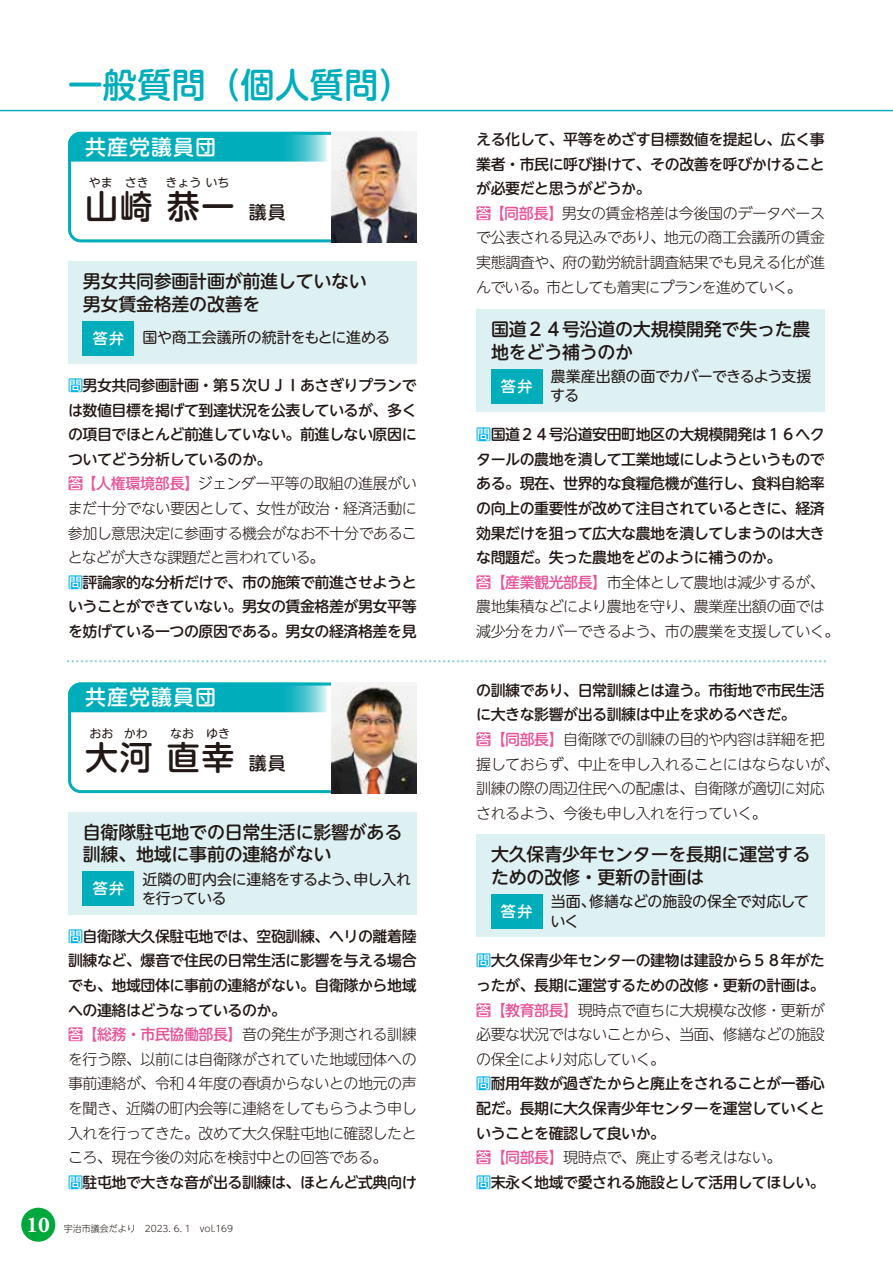
<style>
.page{position:relative;width:893px;height:1263px;background:#fff}
.page>*{position:absolute;margin:0;border:0;box-sizing:border-box;transform-origin:0 0}
.t1{font:500 34.5px "UD Shin M Go Pr 6";color:#00aebb}
.t2{font:500 33px "UD Shin M Go Pr 6";letter-spacing:.05em;color:#221815}
.t3{font:700 22.5px "Adobe Garamond Pro";color:#fff}
.t4{font:500 21px "UD Shin M Go Pr 6";letter-spacing:.05em;color:#fff}
.t5{font:500 18px/22.5px "UD Shin M Go Pr 6";letter-spacing:-.015em;color:#221815}
.t6{font:500 15px/24.6px "UD Shin M Go Pr 6";letter-spacing:-.035em;color:#221815}
.t7{font:300 15px/24.6px "UD Shin M Go Pr 6";letter-spacing:-.035em;color:#221815}
.t8{font:15px/19.5px "UD Shin M Go Pr 6";letter-spacing:-.025em;color:#221815}
.t9{font:15px/19.5px "UD Shin M Go Pr 6";letter-spacing:-.045em;color:#221815}
.t10{font:500 15px "UD Shin Go Pr 6";color:#fff}
.t11{font:12px "UD Shin M Go Pr 6";color:#221815}
.t12{font:300 9px "UD Shin M Go Pr 6";color:#221815}
.s1{font-size:18px}
.s2{font-family:"UD Shin Go Pr 6";font-weight:500;color:#fff}
.s3{font-family:"UD Shin Go Pr 6";color:#00afec}
.s4{font-family:"UD Shin Go Pr 6";color:#e85298}
.s5{color:#e85298}
.s6{font-weight:300}
.s7{font-family:"UD Shin Go Pr 6";font-weight:500;color:#00afec}
.s8{font-weight:500}
.s9{font-family:"UD Shin Go Pr 6";font-weight:500;color:#e85298}
.s10{font-weight:500;color:#e85298}
</style>
<div class="page">
<div style="left:476px;top:835px;width:349px;height:102px;background:#ddf0f2"></div>
<div style="left:491px;top:894px;width:51px;height:34px;background:#00aebb"></div>
<div style="left:68px;top:812px;width:349px;height:102px;background:#ddf0f2"></div>
<div style="left:83px;top:872px;width:51px;height:34px;background:#00aebb"></div>
<div style="left:476px;top:310px;width:349px;height:102px;background:#ddf0f2"></div>
<div style="left:491px;top:369px;width:51px;height:34px;background:#00aebb"></div>
<div style="left:68px;top:261px;width:349px;height:103px;background:#ddf0f2"></div>
<div style="left:83px;top:321px;width:51px;height:34px;background:#00aebb"></div>
<svg style="left:68px;top:132px;width:349px;height:110px"></svg>
<svg style="left:68px;top:682px;width:349px;height:111px"></svg>
<hr style="left:0;top:110px;width:893px;height:1px;background:#00aebb">
<svg style="left:68px;top:660px;width:758px;height:2px"></svg>
<div style="left:21px;top:1208px;width:34px;height:34px;background:#00a73b;border-radius:50%"></div>
<h1 class="t1" style="left:68px;top:56px;width:346px">一般質問（個人質問）</h1>
<h3 class="t4" style="left:85px;top:129px;width:133px">共産党議員団</h3>
<p class="t11" style="left:89px;top:173px;width:142px">やま　さき　きょう いち</p>
<h2 class="t2" style="left:85px;top:179px;width:202px">山崎 恭一 <span class="s1">議員</span></h2>
<p class="t5" style="left:83px;top:269px;width:285px">男女共同参画計画が前進していない男女賃金格差の改善を</p>
<p class="t8" style="left:93px;top:327px;width:299px"><span class="s2">答弁</span> 国や商工会議所の統計をもとに進める</p>
<p class="t6" style="left:68px;top:372px;width:351px"><span class="s3">問</span>男女共同参画計画・第５次ＵＪＩあさぎりプランでは数値目標を掲げて到達状況を公表しているが、多くの項目でほとんど前進していない。前進しない原因についてどう分析しているのか。<br><span class="s4">答</span><span class="s5">【人権環境部長】</span><span class="s6">ジェンダー平等の取組の進展がいまだ十分でない要因として、女性が政治・経済活動に参加し意思決定に参画する機会がなお不十分であることなどが大きな課題だと言われている。<br></span><span class="s3">問</span>評論家的な分析だけで、市の施策で前進させようということができていない。男女の賃金格差が男女平等を妨げている一つの原因である。男女の経済格差を見</p>
<h3 class="t4" style="left:85px;top:680px;width:133px">共産党議員団</h3>
<p class="t11" style="left:89px;top:723px;width:142px">おお かわ　 なお　ゆき</p>
<h2 class="t2" style="left:85px;top:729px;width:202px">大河 直幸 <span class="s1">議員</span></h2>
<p class="t5" style="left:83px;top:819px;width:321px">自衛隊駐屯地での日常生活に影響がある訓練、地域に事前の連絡がない</p>
<p class="t10" style="left:93px;top:876px;width:33px">答弁</p>
<p class="t9" style="left:142px;top:868px;width:271px">近隣の町内会に連絡をするよう、申し入れを行っている</p>
<p class="t7" style="left:68px;top:923px;width:350px"><span class="s7">問</span><span class="s8">自衛隊大久保駐屯地では、空砲訓練、ヘリの離着陸訓練など、爆音で住民の日常生活に影響を与える場合でも、地域団体に事前の連絡がない。自衛隊から地域への連絡はどうなっているのか。<br></span><span class="s9">答</span><span class="s10">【総務・市民協働部長】</span>音の発生が予測される訓練を行う際、以前には自衛隊がされていた地域団体への事前連絡が、令和４年度の春頃からないとの地元の声を聞き、近隣の町内会等に連絡をしてもらうよう申し入れを行ってきた。改めて大久保駐屯地に確認したところ、現在今後の対応を検討中との回答である。<br><span class="s7">問</span><span class="s8">駐屯地で大きな音が出る訓練は、ほとんど式典向け</span></p>
<h3 class="t3" style="left:27px;top:1212px;width:25px">10</h3>
<p class="t12" style="left:64px;top:1221px;width:171px">宇治市議会だより　2023. 6. 1　vol.169</p>
<p class="t7" style="left:476px;top:126px;width:350px"><span class="s8">える化して、平等をめざす目標数値を提起し、広く事業者・市民に呼び掛けて、その改善を呼びかけることが必要だと思うがどうか。<br></span><span class="s9">答</span><span class="s10">【同部長】</span>男女の賃金格差は今後国のデータベースで公表される見込みであり、地元の商工会議所の賃金実態調査や、府の勤労統計調査結果でも見える化が進んでいる。市としても着実にプランを進めていく。</p>
<p class="t5" style="left:491px;top:317px;width:321px">国道２４号沿道の大規模開発で失った農地をどう補うのか</p>
<p class="t10" style="left:501px;top:374px;width:33px">答弁</p>
<p class="t8" style="left:550px;top:366px;width:263px">農業産出額の面でカバーできるよう支援する</p>
<p class="t6" style="left:476px;top:421px;width:365px"><span class="s3">問</span>国道２４号沿道安田町地区の大規模開発は１６ヘクタールの農地を潰して工業地域にしようというものである。現在、世界的な食糧危機が進行し、食料自給率の向上の重要性が改めて注目されているときに、経済効果だけを狙って広大な農地を潰してしまうのは大きな問題だ。失った農地をどのように補うのか。<br><span class="s4">答</span><span class="s5">【産業観光部長】</span><span class="s6">市全体として農地は減少するが、農地集積などにより農地を守り、農業産出額の面では減少分をカバーできるよう、市の農業を支援していく。</span></p>
<p class="t7" style="left:476px;top:677px;width:365px"><span class="s8">の訓練であり、日常訓練とは違う。市街地で市民生活に大きな影響が出る訓練は中止を求めるべきだ。<br></span><span class="s9">答</span><span class="s10">【同部長】</span>自衛隊での訓練の目的や内容は詳細を把握しておらず、中止を申し入れることにはならないが、訓練の際の周辺住民への配慮は、自衛隊が適切に対応されるよう、今後も申し入れを行っていく。</p>
<p class="t5" style="left:491px;top:842px;width:321px">大久保青少年センターを長期に運営するための改修・更新の計画は</p>
<p class="t10" style="left:501px;top:899px;width:33px">答弁</p>
<p class="t8" style="left:550px;top:891px;width:260px">当面、修繕などの施設の保全で対応していく</p>
<p class="t6" style="left:476px;top:947px;width:350px"><span class="s3">問</span>大久保青少年センターの建物は建設から５８年がたったが、長期に運営するための改修・更新の計画は。<span class="s4">答</span><span class="s5">【教育部長】</span><span class="s6">現時点で直ちに大規模な改修・更新が必要な状況ではないことから、当面、修繕などの施設の保全により対応していく。<br></span><span class="s3">問</span>耐用年数が過ぎたからと廃止をされることが一番心配だ。長期に大久保青少年センターを運営していくということを確認して良いか。<br><span class="s4">答</span><span class="s5">【同部長】</span><span class="s6">現時点で、廃止する考えはない。<br></span><span class="s3">問</span>末永く地域で愛される施設として活用してほしい。</p>
</div>
